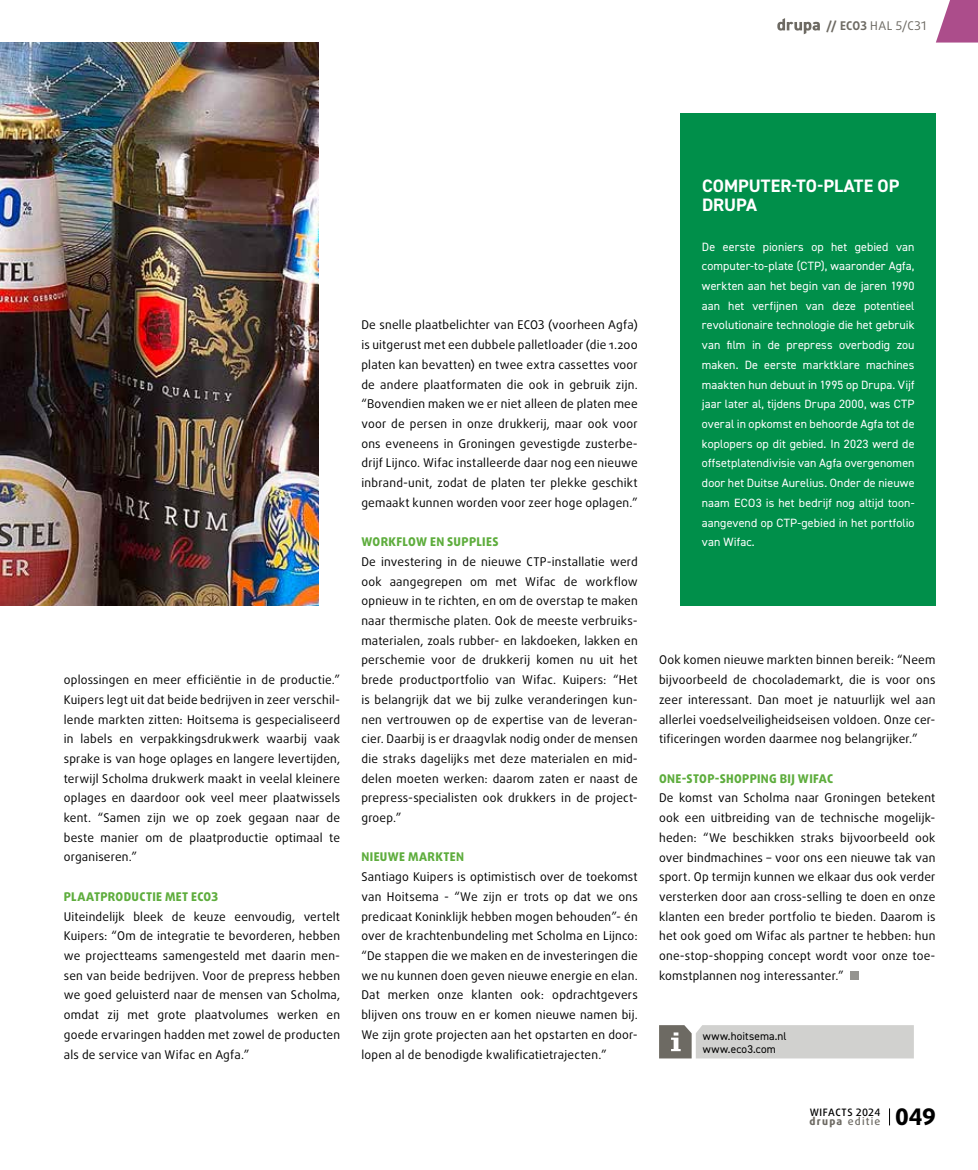
<style>
.page{position:relative;width:978px;height:1170px;background:#fff}
.page>*{position:absolute;margin:0;border:0;box-sizing:border-box;transform-origin:0 0}
.t1{font:700 18px/19.6px "DIN2014";letter-spacing:.005em;color:#fff}
.t2{font:12px/19.6px "Daxline Pro";letter-spacing:.015em;color:#000;text-align:justify}
.t3{font:12px/19.6px "DIN2014";letter-spacing:.01em;color:#fff;text-align:justify}
.t4{font:800 12px "Daxline Pro";letter-spacing:.03em;color:#5ead3d}
.t5{font:12px "Daxline Pro";letter-spacing:.035em;color:#6d6a63}
.t6{font:11.25px/12.8px "DIN2014";letter-spacing:.015em;color:#000}
.t7{font:500 10.5px "Daxline Pro";letter-spacing:.11em;color:#6d6a63}
.t8{font:500 10.2px "Daxline Pro";letter-spacing:.045em;color:#000}
.s1{font-weight:700}
.s2{font-weight:800}
.s3{font-weight:800;font-size:22.8px;color:#000}
</style>
<div class="page">
<svg style="left:936px;top:0;width:42px;height:43px"></svg>
<img style="left:0;top:43px;width:319px;height:562px">
<svg style="left:889px;top:1108px;width:1px;height:17px"></svg>
<svg style="left:777px;top:18px;width:43px;height:16px"></svg>
<div style="left:681px;top:113px;width:255px;height:492px;background:#008f4a"></div>
<svg style="left:659px;top:1025px;width:255px;height:33px;background:#c7c7c4"></svg>
<div style="left:850px;top:971px;width:9px;height:8px;background:#959490"></div>
<p class="t5" style="left:826px;top:18px;width:101px"><span class="s1">// ECO3</span> HAL 5/C31</p>
<p class="t2" style="left:64px;top:670px;width:278px">oplossingen en meer efficiëntie in de productie.” Kuipers legt uit dat beide bedrijven in zeer verschil&shy;lende markten zitten: Hoitsema is gespecialiseerd in labels en verpakkingsdrukwerk waarbij vaak sprake is van hoge oplages en langere levertijden, terwijl Scholma drukwerk maakt in veelal kleinere oplages en daardoor ook veel meer plaatwissels kent. “Samen zijn we op zoek gegaan naar de beste manier om de plaatproductie optimaal te organiseren.”</p>
<p class="t4" style="left:64px;top:888px;width:156px">PLAATPRODUCTIE MET ECO3</p>
<p class="t2" style="left:64px;top:906px;width:278px">Uiteindelijk bleek de keuze eenvoudig, vertelt Kuipers: “Om de integratie te bevorderen, hebben we projectteams samengesteld met daarin men&shy;sen van beide bedrijven. Voor de prepress hebben we goed geluisterd naar de mensen van Scholma, omdat zij met grote plaatvolumes werken en goede ervaringen hadden met zowel de producten als de service van Wifac en Agfa.”</p>
<p class="t2" style="left:361px;top:315px;width:278px">De snelle plaatbelichter van ECO3 (voorheen Agfa) is uitgerust met een dubbele palletloader (die 1.200 platen kan bevatten) en twee extra cassettes voor de andere plaatformaten die ook in gebruik zijn. “Bovendien maken we er niet alleen de platen mee voor de persen in onze drukkerij, maar ook voor ons eveneens in Groningen gevestigde zusterbe&shy;drijf Lijnco. Wifac installeerde daar nog een nieuwe inbrand-unit, zodat de platen ter plekke geschikt gemaakt kunnen worden voor zeer hoge oplagen.”</p>
<p class="t4" style="left:361px;top:534px;width:138px">WORKFLOW EN SUPPLIES</p>
<p class="t2" style="left:361px;top:552px;width:278px">De investering in de nieuwe CTP-installatie werd ook aangegrepen om met Wifac de workflow opnieuw in te richten, en om de overstap te maken naar thermische platen. Ook de meeste verbruiks&shy;materialen, zoals rubber- en lakdoeken, lakken en perschemie voor de drukkerij komen nu uit het brede productportfolio van Wifac. Kuipers: “Het is belangrijk dat we bij zulke veranderingen kun&shy;nen vertrouwen op de expertise van de leveran&shy;cier. Daarbij is er draagvlak nodig onder de mensen die straks dagelijks met deze materialen en mid&shy;delen moeten werken: daarom zaten er naast de prepress-specialisten ook drukkers in de project&shy;groep.”</p>
<p class="t4" style="left:361px;top:849px;width:104px">NIEUWE MARKTEN</p>
<p class="t2" style="left:361px;top:867px;width:278px">Santiago Kuipers is optimistisch over de toekomst van Hoitsema - “We zijn er trots op dat we ons predicaat Koninklijk hebben mogen behouden”- én over de krachtenbundeling met Scholma en Lijnco: “De stappen die we maken en de investeringen die we nu kunnen doen geven nieuwe energie en elan.<br>Dat merken onze klanten ook: opdrachtgevers blijven ons trouw en er komen nieuwe namen bij.<br>We zijn grote projecten aan het opstarten en door&shy;lopen al de benodigde kwalificatietrajecten.”</p>
<h1 class="t1" style="left:702px;top:175px;width:199px">COMPUTER-TO-PLATE OP<br>DRUPA</h1>
<p class="t3" style="left:702px;top:236px;width:214px">De eerste pioniers op het gebied van computer-to-plate (CTP), waaronder Agfa, werkten aan het begin van de jaren 1990 aan het verfijnen van deze potentieel revolutionaire technologie die het gebruik van film in de prepress overbodig zou maken. De eerste marktklare machines maakten hun debuut in 1995 op Drupa. Vijf jaar later al, tijdens Drupa 2000, was CTP overal in opkomst en behoorde Agfa tot de koplopers op dit gebied. In 2023 werd de offsetplatendivisie van Agfa overgenomen door het Duitse Aurelius. Onder de nieuwe naam ECO3 is het bedrijf nog altijd toon&shy;aangevend op CTP-gebied in het portfolio van Wifac.</p>
<p class="t2" style="left:659px;top:650px;width:278px">Ook komen nieuwe markten binnen bereik: “Neem bijvoorbeeld de chocolademarkt, die is voor ons zeer interessant. Dan moet je natuurlijk wel aan allerlei voedselveiligheidseisen voldoen. Onze cer&shy;tificeringen worden daarmee nog belangrijker.”</p>
<p class="t4" style="left:659px;top:770px;width:176px">ONE-STOP-SHOPPING BIJ WIFAC</p>
<p class="t2" style="left:659px;top:788px;width:278px">De komst van Scholma naar Groningen betekent ook een uitbreiding van de technische mogelijk&shy;heden: “We beschikken straks bijvoorbeeld ook over bindmachines – voor ons een nieuwe tak van sport. Op termijn kunnen we elkaar dus ook verder versterken door aan cross-selling te doen en onze klanten een breder portfolio te bieden. Daarom is het ook goed om Wifac als partner te hebben: hun one-stop-shopping concept wordt voor onze toe&shy;komstplannen nog interessanter.”</p>
<p class="t6" style="left:703px;top:1029px;width:85px">www.hoitsema.nl www.eco3.com</p>
<p class="t7" style="left:810px;top:1114px;width:128px"><span class="s2">drupa</span> editie <span class="s3">049</span></p>
<p class="t8" style="left:810px;top:1105px;width:72px">WIFACTS 2024</p>
</div>
